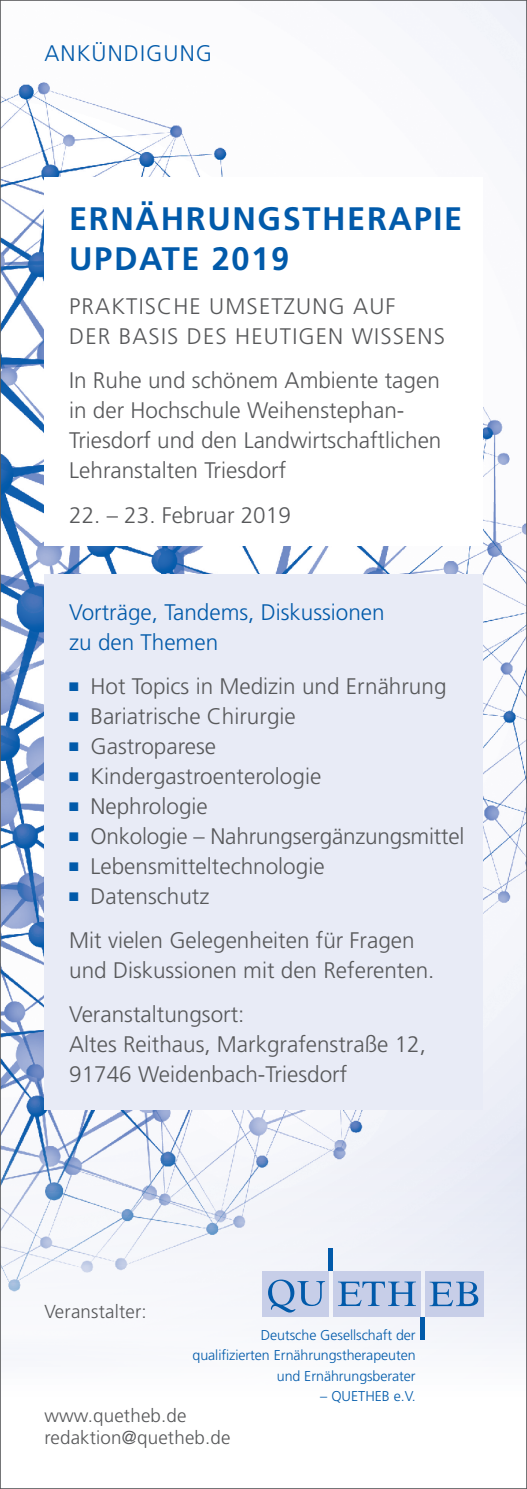
<style>
.page{position:relative;width:527px;height:1489px;background:#fff}
.page>*{position:absolute;margin:0;border:0;box-sizing:border-box;transform-origin:0 0}
.t1{font:700 32.5px/40px "Frutiger";letter-spacing:.05em;color:#015aaa}
.t2{font:300 22.5px/30px "Frutiger";color:#57585a}
.t3{font:300 22.5px/30px "Frutiger";letter-spacing:.05em;color:#57585a}
.t4{font:300 22.5px/30px "Frutiger";color:#015aaa}
.t5{font:300 22.5px "Frutiger";letter-spacing:.05em;color:#015aaa}
.t6{font:300 18.75px/22.5px "Frutiger";letter-spacing:.01em;color:#57585a}
.t7{font:300 14.25px/20.2px "Frutiger";letter-spacing:-.005em;color:#015aaa;text-align:right}
.s1{color:#015aaa}
</style>
<div class="page">
<img style="left:2px;top:2px;width:522px;height:1353px">
<div style="left:262px;top:1271px;width:66px;height:45px;background:#c7cee8"></div>
<svg style="left:268px;top:1279px;width:57px;height:33px"></svg>
<div style="left:333px;top:1271px;width:87px;height:45px;background:#c7cee8"></div>
<svg style="left:338px;top:1281px;width:77px;height:24px"></svg>
<div style="left:424px;top:1271px;width:59px;height:45px;background:#c7cee8"></div>
<svg style="left:429px;top:1281px;width:49px;height:24px"></svg>
<div style="left:328px;top:1248px;width:5px;height:23px;background:#015aaa"></div>
<hr style="left:420px;top:1316px;width:4px;height:23px;background:#015aaa">
<div style="left:44px;top:177px;width:438px;height:369px;background:#fff"></div>
<div style="left:44px;top:574px;width:438px;height:535px;background:#e8ebf6"></div>
<p class="t5" style="left:44px;top:41px;width:169px">ANKÜNDIGUNG</p>
<h1 class="t1" style="left:69px;top:199px;width:394px">ERNÄHRUNGSTHERAPIE<br>UPDATE 2019</h1>
<p class="t3" style="left:69px;top:292px;width:377px">PRAKTISCHE UMSETZUNG AUF<br>DER BASIS DES HEUTIGEN WISSENS</p>
<p class="t2" style="left:69px;top:366px;width:373px">In Ruhe und schönem Ambiente tagen in der Hochschule Weihenstephan-Triesdorf und den Landwirtschaftlichen Lehranstalten Triesdorf</p>
<p class="t2" style="left:69px;top:500px;width:223px">22. – 23. Februar 2019</p>
<p class="t4" style="left:69px;top:597px;width:317px">Vorträge, Tandems, Diskussionen zu den Themen</p>
<p class="t2" style="left:69px;top:671px;width:378px"><span class="s1">■</span> Hot Topics in Medizin und Ernährung</p>
<p class="t2" style="left:69px;top:701px;width:228px"><span class="s1">■</span> Bariatrische Chirurgie</p>
<p class="t2" style="left:69px;top:731px;width:148px"><span class="s1">■</span> Gastroparese</p>
<p class="t2" style="left:69px;top:761px;width:253px"><span class="s1">■</span> Kindergastroenterologie</p>
<p class="t2" style="left:69px;top:791px;width:140px"><span class="s1">■</span> Nephrologie</p>
<p class="t2" style="left:69px;top:821px;width:396px"><span class="s1">■</span> Onkologie – Nahrungsergänzungsmittel</p>
<p class="t2" style="left:69px;top:851px;width:257px"><span class="s1">■</span> Lebensmitteltechnologie</p>
<p class="t2" style="left:69px;top:874px;width:347px;line-height:44.2px"><span class="s1">■</span> Datenschutz<br>Mit vielen Gelegenheiten für Fragen</p>
<p class="t2" style="left:69px;top:948px;width:366px;line-height:44.2px">und Diskussionen mit den Referenten.<br>Veranstaltungsort:</p>
<p class="t2" style="left:69px;top:1029px;width:358px">Altes Reithaus, Markgrafenstraße 12,<br>91746 Weidenbach-Triesdorf</p>
<p class="t6" style="left:44px;top:1299px;width:104px">Veranstalter:</p>
<p class="t7" style="left:192px;top:1325px;width:224px">Deutsche Gesellschaft der qualifizierten Ernährungstherapeuten und Ernährungsberater</p>
<p class="t7" style="left:320px;top:1385px;width:97px">– QUETHEB e.V.</p>
<p class="t6" style="left:44px;top:1403px;width:187px">www.quetheb.de redaktion@quetheb.de</p>
</div>
